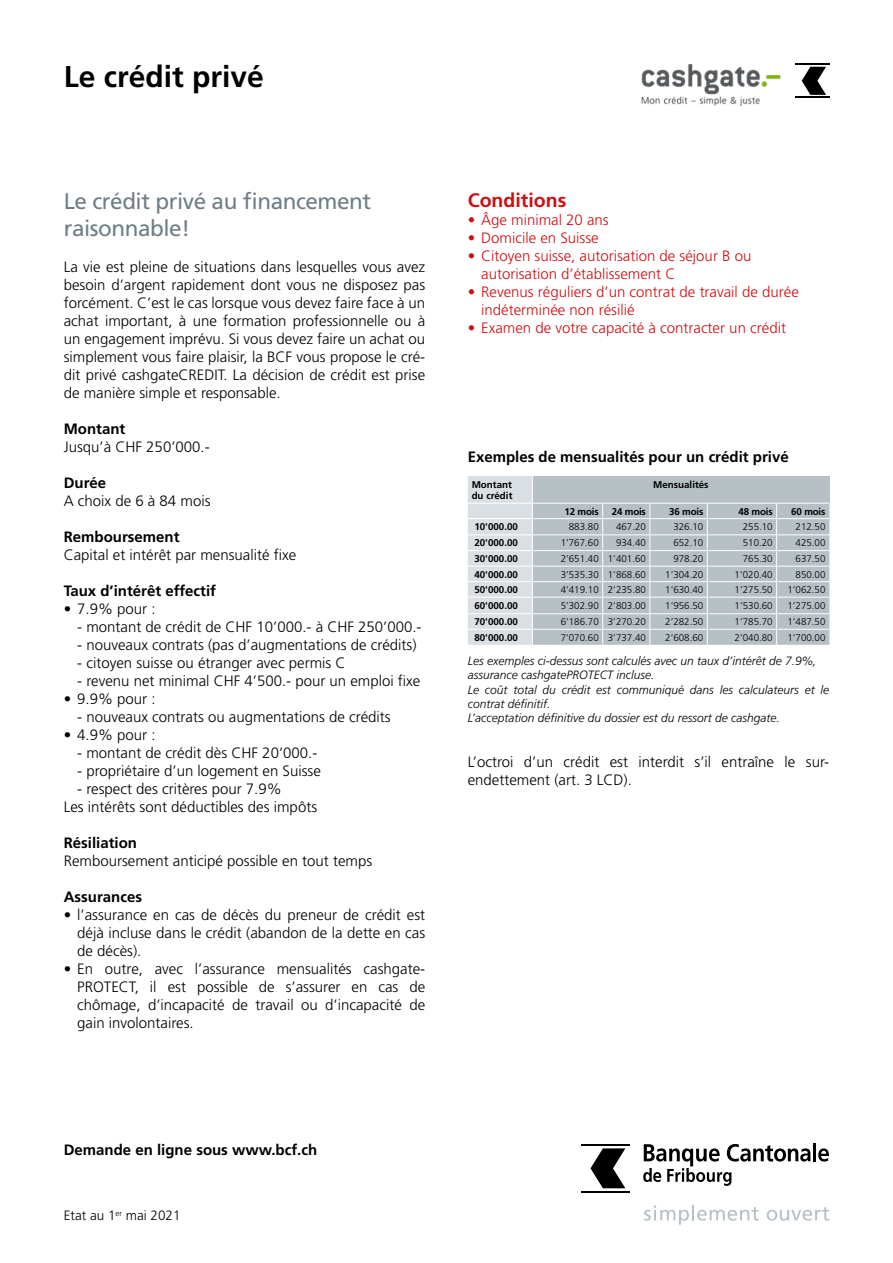
<style>
.page{position:relative;width:893px;height:1263px;background:#fff}
.page>*{position:absolute;margin:0;border:0;box-sizing:border-box;transform-origin:0 0}
.t1{font:700 30px "Frutiger";color:#000}
.t2{font:22.5px/27px "Frutiger";letter-spacing:-.02em;color:#707e85}
.t3{font:700 19.5px "Frutiger";color:#cd1013}
.t4{font:300 15px/18px "Frutiger";color:#000;text-align:justify}
.t5{font:300 15px/18px "Frutiger";color:#cd1013}
.t6{font:700 15px "Frutiger";color:#000}
.t7{font:300 13.5px "Frutiger";color:#000}
.t8{font:italic 300 12px/14.4px "Frutiger";color:#000}
.t9{font:300 9.75px "Frutiger";color:#000}
.t10{font:700 9.75px/11.7px "Frutiger";color:#000}
</style>
<div class="page">
<hr style="left:581px;top:1144px;width:49px;height:2px;background:#000">
<hr style="left:581px;top:1190px;width:49px;height:2px;background:#000">
<svg style="left:590px;top:1148px;width:35px;height:40px"></svg>
<svg style="left:644px;top:1205px;width:115px;height:20px"></svg>
<svg style="left:767px;top:1207px;width:62px;height:14px"></svg>
<hr style="left:813px;top:1143px;width:3px;height:18px;background:#000">
<svg style="left:818px;top:1148px;width:11px;height:13px"></svg>
<svg style="left:643px;top:1144px;width:168px;height:42px"></svg>
<hr style="left:795px;top:64px;width:34px;height:1px;background:#000">
<hr style="left:795px;top:96px;width:34px;height:2px;background:#000">
<svg style="left:802px;top:67px;width:24px;height:28px"></svg>
<svg style="left:468px;top:476px;width:361px;height:169px;background:#c0c9cd"></svg>
<img style="left:641px;top:63px;width:155px;height:43px">
<h1 class="t1" style="left:64px;top:59px;width:202px">Le crédit privé</h1>
<h2 class="t2" style="left:64px;top:187px;width:309px">Le crédit privé au financement raisonnable!</h2>
<p class="t4" style="left:64px;top:258px;width:363px">La vie est pleine de situations dans lesquelles vous avez besoin d’argent rapidement dont vous ne disposez pas forcément. C’est le cas lorsque vous devez faire face à un achat important, à une formation professionnelle ou à un engagement imprévu. Si vous devez faire un achat ou simplement vous faire plaisir, la BCF vous propose le cré&shy;dit privé cashgateCREDIT. La décision de crédit est prise de manière simple et responsable.</p>
<p class="t6" style="left:64px;top:420px;width:63px">Montant</p>
<p class="t4" style="left:64px;top:438px;width:147px">Jusqu’à CHF 250’000.-</p>
<p class="t6" style="left:64px;top:474px;width:44px">Durée</p>
<p class="t4" style="left:64px;top:492px;width:148px">A choix de 6 à 84 mois</p>
<p class="t6" style="left:64px;top:528px;width:117px">Remboursement</p>
<p class="t4" style="left:64px;top:546px;width:234px">Capital et intérêt par mensualité fixe</p>
<p class="t6" style="left:64px;top:582px;width:154px">Taux d’intérêt effectif</p>
<p class="t4" style="left:64px;top:600px;width:93px">• 7.9% pour :</p>
<p class="t4" style="left:77px;top:618px;width:346px">- montant de crédit de CHF 10’000.- à CHF 250’000.-</p>
<p class="t4" style="left:77px;top:636px;width:341px">- nouveaux contrats (pas d’augmentations de crédits)</p>
<p class="t4" style="left:77px;top:654px;width:270px">- citoyen suisse ou étranger avec permis C</p>
<p class="t4" style="left:77px;top:672px;width:345px">- revenu net minimal CHF 4’500.- pour un emploi fixe</p>
<p class="t4" style="left:64px;top:690px;width:93px">• 9.9% pour :</p>
<p class="t4" style="left:77px;top:708px;width:315px">- nouveaux contrats ou augmentations de crédits</p>
<p class="t4" style="left:64px;top:726px;width:93px">• 4.9% pour :</p>
<p class="t4" style="left:77px;top:744px;width:242px">- montant de crédit dès CHF 20’000.-</p>
<p class="t4" style="left:77px;top:762px;width:245px">- propriétaire d’un logement en Suisse</p>
<p class="t4" style="left:64px;top:780px;width:255px;text-indent:14px">- respect des critères pour 7.9%<br>Les intérêts sont déductibles des impôts</p>
<p class="t6" style="left:64px;top:834px;width:75px">Résiliation</p>
<p class="t4" style="left:64px;top:852px;width:310px">Remboursement anticipé possible en tout temps</p>
<p class="t6" style="left:64px;top:888px;width:80px">Assurances</p>
<p class="t4" style="left:77px;top:906px;width:349px;text-indent:-14px">• l’assurance en cas de décès du preneur de crédit est déjà incluse dans le crédit (abandon de la dette en cas de décès).</p>
<p class="t4" style="left:77px;top:960px;width:349px;text-indent:-14px">• En outre, avec l’assurance mensualités cashgate-PROTECT, il est possible de s’assurer en cas de chômage, d’incapacité de travail ou d’incapacité de gain involontaires.</p>
<h3 class="t3" style="left:468px;top:188px;width:100px">Conditions</h3>
<p class="t5" style="left:468px;top:210px;width:143px">• Âge minimal 20 ans</p>
<p class="t5" style="left:468px;top:228px;width:133px">• Domicile en Suisse</p>
<p class="t5" style="left:481px;top:246px;width:272px;text-indent:-14px">• Citoyen suisse, autorisation de séjour B ou autorisation d’établissement C</p>
<p class="t5" style="left:481px;top:282px;width:319px;text-indent:-14px">• Revenus réguliers d’un contrat de travail de durée indéterminée non résilié</p>
<p class="t5" style="left:468px;top:318px;width:320px">• Examen de votre capacité à contracter un crédit</p>
<p class="t6" style="left:468px;top:448px;width:322px">Exemples de mensualités pour un crédit privé</p>
<p class="t10" style="left:472px;top:478px;width:42px">Montant du crédit</p>
<p class="t10" style="left:653px;top:478px;width:57px">Mensualités</p>
<p class="t10" style="left:565px;top:505px;width:36px">12 mois</p>
<p class="t10" style="left:612px;top:505px;width:36px">24 mois</p>
<p class="t10" style="left:669px;top:505px;width:36px">36 mois</p>
<p class="t10" style="left:739px;top:505px;width:36px">48 mois</p>
<p class="t10" style="left:791px;top:505px;width:36px">60 mois</p>
<p class="t10" style="left:474px;top:521px;width:45px">10'000.00</p>
<p class="t9" style="left:569px;top:521px;width:31px">883.80</p>
<p class="t9" style="left:616px;top:521px;width:31px">467.20</p>
<p class="t9" style="left:673px;top:521px;width:31px">326.10</p>
<p class="t9" style="left:743px;top:521px;width:31px">255.10</p>
<p class="t9" style="left:795px;top:521px;width:31px">212.50</p>
<p class="t10" style="left:474px;top:537px;width:45px">20'000.00</p>
<p class="t9" style="left:561px;top:538px;width:40px">1’767.60</p>
<p class="t9" style="left:616px;top:538px;width:31px">934.40</p>
<p class="t9" style="left:673px;top:538px;width:31px">652.10</p>
<p class="t9" style="left:743px;top:538px;width:31px">510.20</p>
<p class="t9" style="left:795px;top:538px;width:31px">425.00</p>
<p class="t10" style="left:474px;top:553px;width:45px">30'000.00</p>
<p class="t9" style="left:561px;top:553px;width:87px">2’651.40 1’401.60</p>
<p class="t9" style="left:673px;top:553px;width:31px">978.20</p>
<p class="t9" style="left:743px;top:553px;width:31px">765.30</p>
<p class="t9" style="left:795px;top:553px;width:31px">637.50</p>
<p class="t10" style="left:474px;top:568px;width:45px">40'000.00</p>
<p class="t9" style="left:561px;top:569px;width:87px">3’535.30 1’868.60</p>
<p class="t9" style="left:665px;top:569px;width:40px">1’304.20</p>
<p class="t9" style="left:735px;top:569px;width:40px">1’020.40</p>
<p class="t9" style="left:795px;top:569px;width:31px">850.00</p>
<p class="t10" style="left:474px;top:584px;width:45px">50'000.00</p>
<p class="t9" style="left:561px;top:584px;width:87px">4’419.10 2’235.80</p>
<p class="t9" style="left:665px;top:584px;width:40px">1’630.40</p>
<p class="t9" style="left:735px;top:584px;width:40px">1’275.50</p>
<p class="t9" style="left:787px;top:584px;width:40px">1’062.50</p>
<p class="t10" style="left:474px;top:599px;width:45px">60'000.00</p>
<p class="t9" style="left:561px;top:600px;width:87px">5’302.90 2’803.00</p>
<p class="t9" style="left:665px;top:600px;width:40px">1’956.50</p>
<p class="t9" style="left:735px;top:600px;width:40px">1’530.60</p>
<p class="t9" style="left:787px;top:600px;width:40px">1’275.00</p>
<p class="t10" style="left:474px;top:616px;width:45px">70'000.00</p>
<p class="t9" style="left:561px;top:616px;width:87px">6’186.70 3’270.20</p>
<p class="t9" style="left:665px;top:616px;width:40px">2’282.50</p>
<p class="t9" style="left:735px;top:616px;width:40px">1’785.70</p>
<p class="t9" style="left:787px;top:616px;width:40px">1’487.50</p>
<p class="t10" style="left:474px;top:631px;width:45px">80'000.00</p>
<p class="t9" style="left:561px;top:632px;width:87px">7’070.60 3’737.40</p>
<p class="t9" style="left:665px;top:632px;width:40px">2’608.60</p>
<p class="t9" style="left:735px;top:632px;width:40px">2’040.80</p>
<p class="t9" style="left:787px;top:632px;width:40px">1’700.00</p>
<p class="t8" style="left:468px;top:653px;width:363px">Les exemples ci-dessus sont calculés avec un taux d’intérêt de 7.9%, assurance cashgatePROTECT incluse.<br>Le coût total du crédit est communiqué dans les calculateurs et le contrat définitif.<br>L’acceptation définitive du dossier est du ressort de cashgate.</p>
<p class="t4" style="left:468px;top:752px;width:363px">L’octroi d’un crédit est interdit s’il entraîne le sur&shy;endettement (art. 3 LCD).</p>
<p class="t6" style="left:64px;top:1140px;width:255px">Demande en ligne sous www.bcf.ch</p>
<p class="t7" style="left:64px;top:1208px;width:118px">Etat au 1<sup>er</sup> mai 2021</p>
</div>
